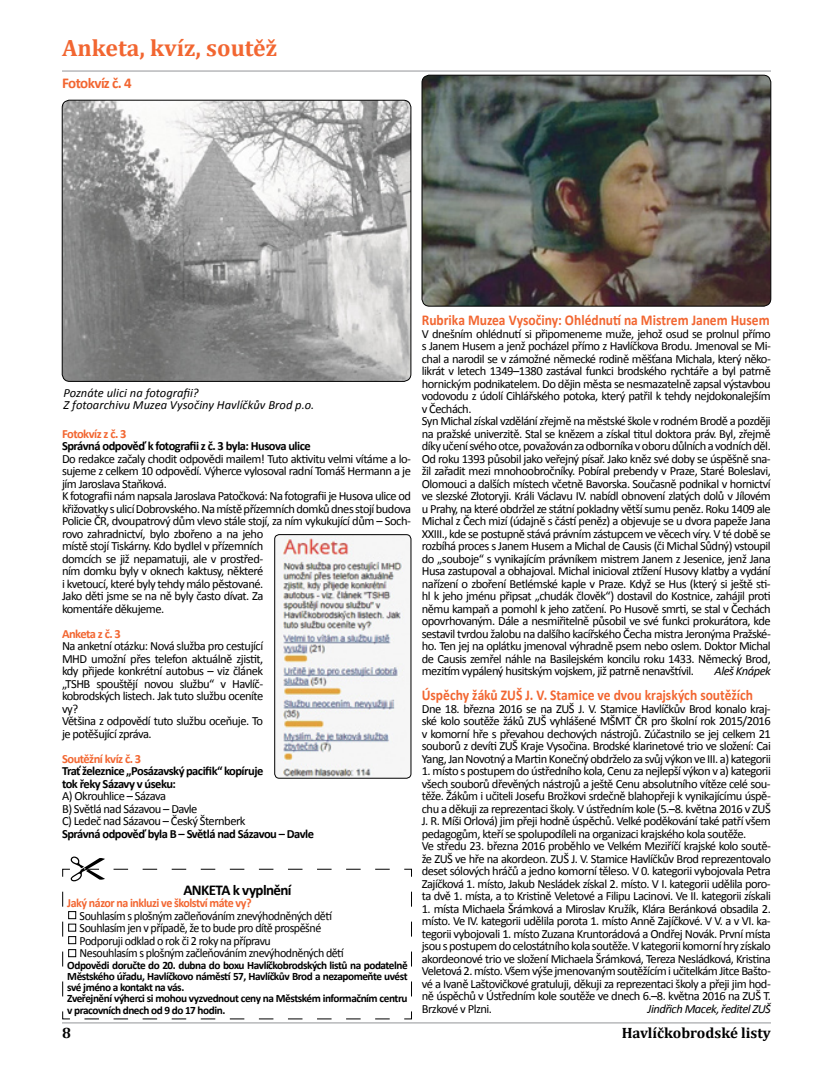
<style>
.page{position:relative;width:833px;height:1081px;background:#fff}
.page>*{position:absolute;margin:0;border:0;box-sizing:border-box;transform-origin:0 0}
.t1{font:700 23.75px "Cambria";color:#f26631}
.t2{font:700 15px "Calibri";letter-spacing:-.005em;color:#f26631;scale:.9 1}
.t3{font:700 15px "Cambria";color:#000}
.t4{font:700 15px "Calibri";letter-spacing:-.04em;color:#000}
.t5{font:700 15px "Calibri";letter-spacing:-.04em;color:#f26631}
.t6{font:12.5px/12.5px "Calibri";letter-spacing:-.04em;color:#000}
.t7{font:12.5px/12.5px "Calibri";letter-spacing:-.04em;color:#000;scale:.96 1}
.t8{font:700 12.5px/12.5px "Calibri";letter-spacing:-.04em;color:#000}
.t9{font:italic 12.5px/12.5px "Calibri";letter-spacing:-.005em;color:#000}
.t10{font:700 12.5px "Calibri";letter-spacing:-.04em;color:#f26631}
.t11{font:700 12.5px "Calibri";letter-spacing:-.04em;color:#f26631;scale:.96 1}
.t12{font:italic 12.5px "Calibri";letter-spacing:-.04em;color:#000}
.t13{font:700 11.25px/11.2px "Calibri";letter-spacing:-.04em;color:#000}
</style>
<div class="page">
<hr style="left:62px;top:71px;width:709px;height:1px;background:#939598">
<hr style="left:62px;top:1022px;width:709px;height:1px;background:#939598">
<img style="left:62px;top:100px;width:349px;height:281px">
<div style="left:62px;top:100px;width:349px;height:281px;border:1px solid #000;border-radius:8px"></div>
<svg style="left:62px;top:869px;width:350px;height:150px"></svg>
<div style="left:69px;top:911px;width:7px;height:7px;background:#fff"></div>
<div style="left:68px;top:911px;width:8px;height:8px;border:1px solid #000"></div>
<div style="left:69px;top:924px;width:7px;height:7px;background:#fff"></div>
<div style="left:68px;top:924px;width:8px;height:7px;border:1px solid #000"></div>
<div style="left:69px;top:936px;width:7px;height:7px;background:#fff"></div>
<div style="left:68px;top:936px;width:8px;height:8px;border:1px solid #000"></div>
<div style="left:69px;top:949px;width:7px;height:7px;background:#fff"></div>
<div style="left:68px;top:949px;width:8px;height:8px;border:1px solid #000"></div>
<svg style="left:71px;top:856px;width:319px;height:25px"></svg>
<img style="left:275px;top:534px;width:136px;height:244px">
<div style="left:275px;top:534px;width:136px;height:244px;border:1px solid #000;border-radius:5px"></div>
<img style="left:422px;top:75px;width:349px;height:231px">
<div style="left:422px;top:75px;width:349px;height:231px;border:1px solid #000;border-radius:8px"></div>
<h1 class="t1" style="left:62px;top:31px;width:217px">Anketa, kvíz, soutěž</h1>
<p class="t5" style="left:62px;top:73px;width:71px">Fotokvíz č. 4</p>
<p class="t9" style="left:64px;top:386px;width:252px">Poznáte ulici na fotografii?<br>Z fotoarchivu Muzea Vysočiny Havlíčkův Brod p.o.</p>
<p class="t10" style="left:62px;top:425px;width:66px">Fotokvíz z č. 3</p>
<p class="t8" style="left:62px;top:440px;width:250px">Správná odpověď k fotografii z č. 3 byla: Husova ulice</p>
<p class="t6" style="left:62px;top:452px;width:350px">Do redakce začaly chodit odpovědi mailem! Tuto aktivitu velmi vítáme a lo&shy;sujeme z celkem 10 odpovědí. Výherce vylosoval radní Tomáš Hermann a je jím Jaroslava Staňková.<br>K fotografii nám napsala Jaroslava Patočková: Na fotografii je Husova ulice od křižovatky s ulicí Dobrovského. Na místě přízemních domků dnes stojí budova Policie ČR, dvoupatrový dům vlevo stále stojí, za ním vykukující dům – Soch&shy;rovo zahradnictví, bylo zbořeno a na jeho<br>místě stojí Tiskárny. Kdo bydlel v přízemních<br>domcích se již nepamatuji, ale v prostřed-<br>ním domku byly v oknech kaktusy, některé<br>i kvetoucí, které byly tehdy málo pěstované.<br>Jako děti jsme se na ně byly často dívat. Za<br>komentáře děkujeme.</p>
<p class="t10" style="left:62px;top:625px;width:60px">Anketa z č. 3</p>
<p class="t6" style="left:62px;top:640px;width:203px">Na anketní otázku: Nová služba pro cestující MHD umožní přes telefon aktuálně zjistit, kdy přijede konkrétní autobus – viz článek „TSHB spouštějí novou službu“ v Havlíč&shy;kobrodských listech. Jak tuto službu oceníte vy?<br>Většina z odpovědí tuto službu oceňuje. To je potěšující zpráva.</p>
<p class="t10" style="left:62px;top:750px;width:81px">Soutěžní kvíz č. 3</p>
<p class="t8" style="left:62px;top:765px;width:203px">Trať železnice „Posázavský pacifik“ kopíruje tok řeky Sázavy v úseku:</p>
<p class="t6" style="left:62px;top:790px;width:185px">A) Okrouhlice – Sázava<br>B) Světlá nad Sázavou – Davle<br>C) Ledeč nad Sázavou – Český Šternberk</p>
<p class="t8" style="left:62px;top:827px;width:253px">Správná odpověď byla B – Světlá nad Sázavou – Davle</p>
<p class="t4" style="left:183px;top:880px;width:110px">ANKETA k vyplnění</p>
<p class="t11" style="left:67px;top:895px;width:193px">Jaký názor na inkluzi ve školství máte vy?</p>
<p class="t7" style="left:80px;top:909px;width:277px">Souhlasím s plošným začleňováním znevýhodněných dětí Souhlasím jen v případě, že to bude pro dítě prospěšné Podporuji odklad o rok či 2 roky na přípravu<br>Nesouhlasím s plošným začleňováním znevýhodněných dětí</p>
<p class="t13" style="left:67px;top:959px;width:342px">Odpovědi doručte do 20. dubna do boxu Havlíčkobrodských listů na podatelně Městského úřadu, Havlíčkovo náměstí 57, Havlíčkův Brod a nezapomeňte uvést své jméno a kontakt na vás.<br>Zveřejnění výherci si mohou vyzvednout ceny na Městském informačním centru v pracovních dnech od 9 do 17 hodin.</p>
<p class="t2" style="left:422px;top:310px;width:388px">Rubrika Muzea Vysočiny: Ohlédnutí na Mistrem Janem Husem</p>
<p class="t6" style="left:422px;top:327px;width:350px">V dnešním ohlédnutí si připomeneme muže, jehož osud se prolnul přímo s Janem Husem a jenž pocházel přímo z Havlíčkova Brodu. Jmenoval se Mi&shy;chal a narodil se v zámožné německé rodině měšťana Michala, který něko&shy;likrát v letech 1349–1380 zastával funkci brodského rychtáře a byl patrně hornickým podnikatelem. Do dějin města se nesmazatelně zapsal výstavbou vodovodu z údolí Cihlářského potoka, který patřil k tehdy nejdokonalejším v Čechách.<br>Syn Michal získal vzdělání zřejmě na městské škole v rodném Brodě a později na pražské univerzitě. Stal se knězem a získal titul doktora práv. Byl, zřejmě díky učení svého otce, považován za odborníka v oboru důlních a vodních děl.<br>Od roku 1393 působil jako veřejný písař. Jako kněz své doby se úspěšně sna&shy;žil zařadit mezi mnohoobročníky. Pobíral prebendy v Praze, Staré Boleslavi, Olomouci a dalších místech včetně Bavorska. Současně podnikal v hornictví ve slezské Złotoryji. Králi Václavu IV. nabídl obnovení zlatých dolů v Jílovém u Prahy, na které obdržel ze státní pokladny větší sumu peněz. Roku 1409 ale Michal z Čech mizí (údajně s částí peněz) a objevuje se u dvora papeže Jana XXIII., kde se postupně stává právním zástupcem ve věcech víry. V té době se rozbíhá proces s Janem Husem a Michal de Causis (či Michal Sůdný) vstoupil do „souboje“ s vynikajícím právníkem mistrem Janem z Jesenice, jenž Jana Husa zastupoval a obhajoval. Michal inicioval ztížení Husovy klatby a vydání nařízení o zboření Betlémské kaple v Praze. Když se Hus (který si ještě sti&shy;hl k jeho jménu připsat „chudák člověk“) dostavil do Kostnice, zahájil proti němu kampaň a pomohl k jeho zatčení. Po Husově smrti, se stal v Čechách opovrhovaným. Dále a nesmiřitelně působil ve své funkci prokurátora, kde sestavil tvrdou žalobu na dalšího kacířského Čecha mistra Jeronýma Pražské&shy;ho. Ten jej na oplátku jmenoval výhradně psem nebo oslem. Doktor Michal de Causis zemřel náhle na Basilejském koncilu roku 1433. Německý Brod, mezitím vypálený husitským vojskem, již patrně nenavštívil.</p>
<p class="t12" style="left:714px;top:662px;width:58px">Aleš Knápek</p>
<p class="t2" style="left:422px;top:685px;width:369px">Úspěchy žáků ZUŠ J. V. Stamice ve dvou krajských soutěžích</p>
<p class="t6" style="left:422px;top:702px;width:350px;text-align:justify">Dne 18. března 2016 se na ZUŠ J. V. Stamice Havlíčkův Brod konalo kraj&shy;ské kolo soutěže žáků ZUŠ vyhlášené MŠMT ČR pro školní rok 2015/2016 v komorní hře s převahou dechových nástrojů. Zúčastnilo se jej celkem 21 souborů z devíti ZUŠ Kraje Vysočina. Brodské klarinetové trio ve složení: Cai Yang, Jan Novotný a Martin Konečný obdrželo za svůj výkon ve III. a) kategorii</p>
<p class="t6" style="left:422px;top:765px;width:351px">1. místo s postupem do ústředního kola, Cenu za nejlepší výkon v a) kategorii všech souborů dřevěných nástrojů a ještě Cenu absolutního vítěze celé sou&shy;těže. Žákům i učiteli Josefu Brožkovi srdečně blahopřeji k vynikajícímu úspě&shy;chu a děkuji za reprezentaci školy. V ústředním kole (5.–8. května 2016 v ZUŠ J. R. Míši Orlová) jim přeji hodně úspěchů. Velké poděkování také patří všem pedagogům, kteří se spolupodíleli na organizaci krajského kola soutěže.<br>Ve středu 23. března 2016 proběhlo ve Velkém Meziříčí krajské kolo soutě&shy;že ZUŠ ve hře na akordeon. ZUŠ J. V. Stamice Havlíčkův Brod reprezentovalo deset sólových hráčů a jedno komorní těleso. V 0. kategorii vybojovala Petra Zajíčková 1. místo, Jakub Nesládek získal 2. místo. V I. kategorii udělila poro&shy;ta dvě 1. místa, a to Kristině Veletové a Filipu Lacinovi. Ve II. kategorii získali</p>
<p class="t6" style="left:422px;top:902px;width:350px;text-align:justify">1. místa Michaela Šrámková a Miroslav Kružík, Klára Beránková obsadila 2. místo. Ve IV. kategorii udělila porota 1. místo Anně Zajíčkové. V V. a v VI. ka&shy;tegorii vybojovali 1. místo Zuzana Kruntorádová a Ondřej Novák. První místa jsou s postupem do celostátního kola soutěže. V kategorii komorní hry získalo akordeonové trio ve složení Michaela Šrámková, Tereza Nesládková, Kristina Veletová 2. místo. Všem výše jmenovaným soutěžícím i učitelkám Jitce Bašto&shy;vé a Ivaně Laštovičkové gratuluji, děkuji za reprezentaci školy a přeji jim hod&shy;ně úspěchů v Ústředním kole soutěže ve dnech 6.–8. května 2016 na ZUŠ T.<br>Brzkové v Plzni.</p>
<p class="t12" style="left:647px;top:1000px;width:125px">Jindřich Macek, ředitel ZUŠ</p>
<p class="t3" style="left:62px;top:1022px;width:10px">8</p>
<p class="t3" style="left:621px;top:1022px;width:151px">Havlíčkobrodské listy</p>
</div>
